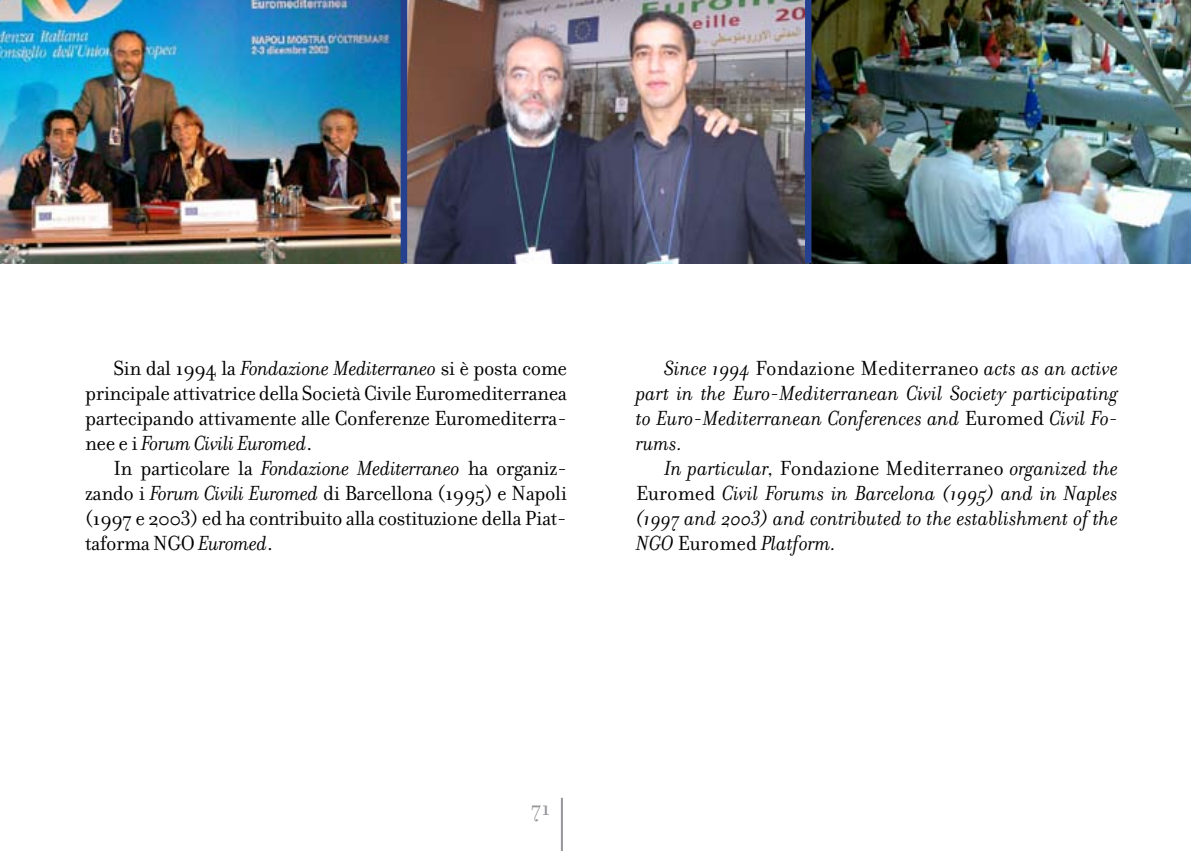
<style>
.page{position:relative;width:1191px;height:851px;background:#fff}
.page>*{position:absolute;margin:0;border:0;box-sizing:border-box;transform-origin:0 0}
.t1{font:24px "Filosofia";color:#939598}
.t2{font:22px/25px "Filosofia";letter-spacing:-.02em;color:#000;text-align:justify}
.t3{font:italic 22px/25px "Filosofia";color:#000;text-align:justify}
.s1{font-style:italic}
.s2{font-style:normal}
</style>
<div class="page">
<img style="left:0;top:0;width:1191px;height:263px">
<div style="left:401px;top:0;width:6px;height:263px;background:#25408f"></div>
<div style="left:805px;top:0;width:6px;height:263px;background:#25408f"></div>
<hr style="left:561px;top:797px;width:2px;height:53px;background:#939598">
<p class="t2" style="left:85px;top:356px;width:483px;text-indent:28px">Sin dal 1994 la <span class="s1">Fondazione Mediterraneo</span> si è posta come principale attivatrice della Società Civile Euromediterranea partecipando attivamente alle Conferenze Euromediterra&shy;nee e i <span class="s1">Forum Civili Euromed</span>.</p>
<p class="t2" style="left:85px;top:456px;width:483px;text-indent:28px">In particolare la <span class="s1">Fondazione Mediterraneo</span> ha organiz&shy;zando i <span class="s1">Forum Civili Euromed</span> di Barcellona (1995) e Napoli (1997 e 2003) ed ha contribuito alla costituzione della Piat&shy;taforma NGO <span class="s1">Euromed</span>.</p>
<p class="t3" style="left:636px;top:356px;width:483px;text-indent:28px">Since 1994 <span class="s2">Fondazione Mediterraneo</span> acts as an active part in the Euro‑Mediterranean Civil Society participating to Euro‑Mediterranean Conferences and <span class="s2">Euromed</span> Civil Fo‑ rums.</p>
<p class="t3" style="left:636px;top:456px;width:483px;text-indent:28px">In particular, <span class="s2">Fondazione Mediterraneo</span> organized the <span class="s2">Euromed</span> Civil Forums in Barcelona (1995) and in Naples (1997 and 2003) and contributed to the establishment of the NGO <span class="s2">Euromed</span> Platform.</p>
<p class="t1" style="left:531px;top:794px;width:21px">71</p>
</div>
